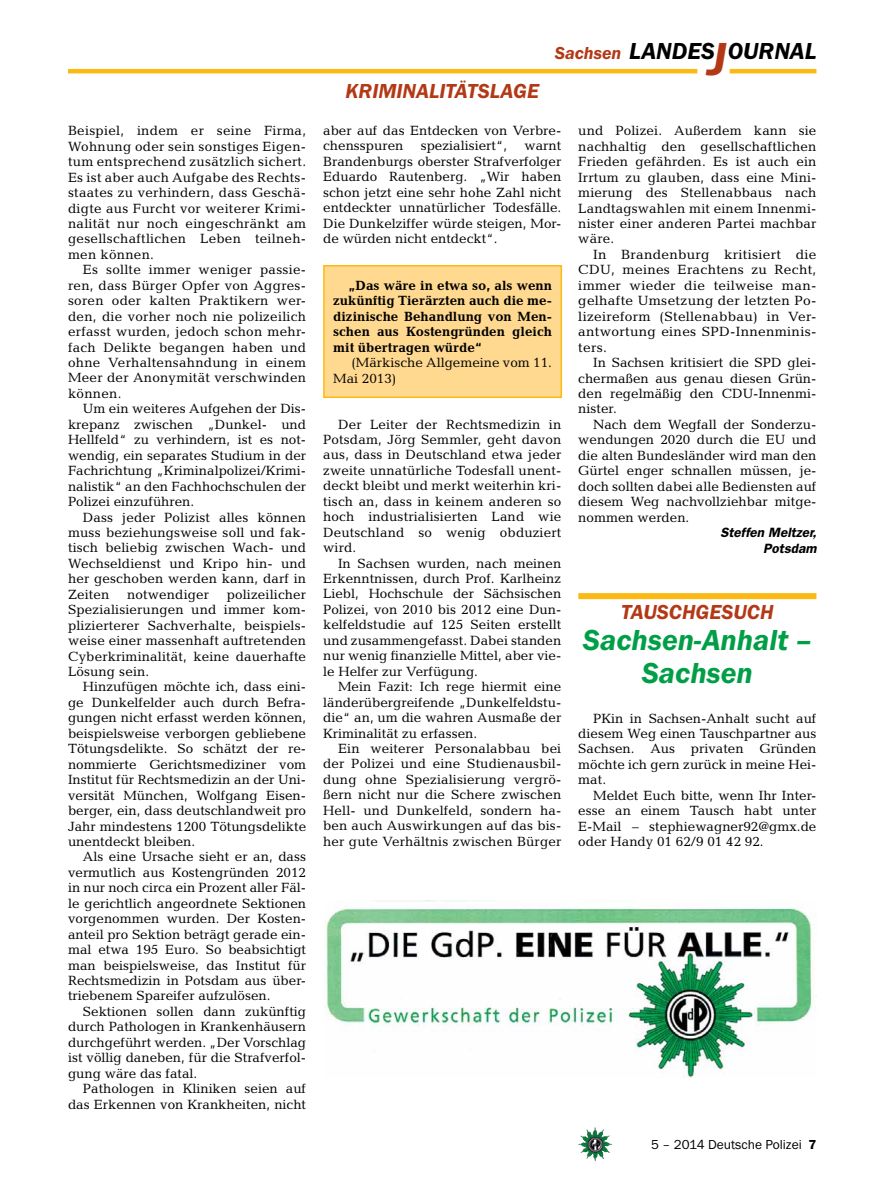
<style>
.page{position:relative;width:893px;height:1191px;background:#fff}
.page>*{position:absolute;margin:0;border:0;box-sizing:border-box;transform-origin:0 0}
.t1{font:italic 600 30px/33px "Franklin Gothic Itc T";color:#009f47;text-align:center}
.t2{font:italic 600 24px "Franklin Gothic Itc T";color:#000}
.t3{font:italic 600 21px "Franklin Gothic Itc T";color:#b33916}
.t4{font:italic 600 18px "Franklin Gothic Itc T";color:#b33916}
.t5{font:13.5px/15.5px "Candida";color:#000;text-align:justify}
.t6{font:700 13.5px/15.5px "Candida";color:#000;text-align:justify}
.t7{font:13.5px "Franklin Gothic Itc T";color:#000}
.t8{font:italic 600 13.5px/15.5px "Franklin Gothic";color:#000;text-align:right}
.s1{font-size:48px;color:#b33916}
.s2{font-weight:600}
</style>
<div class="page">
<img style="left:578px;top:1127px;width:17px;height:25px">
<hr style="left:730px;top:69px;width:86px;height:4px;background:#fdb913">
<hr style="left:68px;top:69px;width:629px;height:4px;background:#fdb913">
<div style="left:324px;top:266px;width:237px;height:131px;background:#ffd990"></div>
<div style="left:323px;top:265px;width:239px;height:133px;border:2px solid #fdb913"></div>
<div style="left:578px;top:593px;width:238px;height:6px;background:#fdb913"></div>
<img style="left:325px;top:900px;width:488px;height:178px">
<p class="t5" style="left:68px;top:123px;width:240px">Beispiel, indem er seine Firma, Wohnung oder sein sonstiges Eigen&shy;tum entsprechend zusätzlich sichert.<br>Es ist aber auch Aufgabe des Rechts&shy;staates zu verhindern, dass Geschä&shy;digte aus Furcht vor weiterer Krimi&shy;nalität nur noch eingeschränkt am gesellschaftlichen Leben teilneh&shy;men können.</p>
<p class="t5" style="left:68px;top:262px;width:240px;text-indent:15px">Es sollte immer weniger passie&shy;ren, dass Bürger Opfer von Aggres&shy;soren oder kalten Praktikern wer&shy;den, die vorher noch nie polizeilich erfasst wurden, jedoch schon mehr&shy;fach Delikte begangen haben und ohne Verhaltensahndung in einem Meer der Anonymität verschwinden können.</p>
<p class="t5" style="left:68px;top:401px;width:240px;text-indent:15px">Um ein weiteres Aufgehen der Dis&shy;krepanz zwischen „Dunkel- und Hellfeld“ zu verhindern, ist es not&shy;wendig, ein separates Studium in der Fachrichtung „Kriminalpolizei/Krimi&shy;nalistik“ an den Fachhochschulen der Polizei einzuführen.</p>
<p class="t5" style="left:68px;top:509px;width:240px;text-indent:15px">Dass jeder Polizist alles können muss beziehungsweise soll und fak&shy;tisch beliebig zwischen Wach- und Wechseldienst und Kripo hin- und her geschoben werden kann, darf in Zeiten</p>
<p class="t5" style="left:68px;top:586px;width:240px;text-indent:159px">polizeilicher Spezialisierungen und immer kom&shy;plizierterer Sachverhalte, beispiels&shy;weise einer massenhaft auftretenden Cyberkriminalität, keine dauerhafte Lösung sein.</p>
<p class="t5" style="left:68px;top:679px;width:240px;text-indent:15px">Hinzufügen möchte ich, dass eini&shy;ge Dunkelfelder auch durch Befra&shy;gungen nicht erfasst werden können, beispielsweise verborgen gebliebene Tötungsdelikte. So schätzt der re&shy;nommierte Gerichtsmediziner vom Institut für Rechtsmedizin an der Uni&shy;versität München, Wolfgang Eisen&shy;berger, ein, dass deutschlandweit pro Jahr mindestens 1200 Tötungsdelikte unentdeckt bleiben.</p>
<p class="t5" style="left:68px;top:849px;width:240px;text-indent:15px">Als eine Ursache sieht er an, dass vermutlich aus Kostengründen 2012 in nur noch circa ein Prozent aller Fäl&shy;le gerichtlich angeordnete Sektionen vorgenommen wurden. Der Kosten&shy;anteil pro Sektion beträgt gerade ein&shy;mal etwa 195 Euro. So beabsichtigt man beispielsweise, das Institut für Rechtsmedizin in Potsdam aus über&shy;triebenem Spareifer aufzulösen.</p>
<p class="t5" style="left:68px;top:1003px;width:240px;text-indent:15px">Sektionen sollen dann zukünftig durch Pathologen in Krankenhäusern durchgeführt werden. „Der Vorschlag ist völlig daneben, für die Strafverfol&shy;gung wäre das fatal.</p>
<p class="t5" style="left:68px;top:1080px;width:240px;text-align:right">Pathologen in Kliniken seien auf das Erkennen von Krankheiten, nicht</p>
<p class="t5" style="left:127px;top:586px;width:83px">notwendiger</p>
<h3 class="t3" style="left:455px;top:79px;width:26px">ätslage</h3>
<h3 class="t3" style="left:345px;top:79px;width:13px">Kriminalit</h3>
<h3 class="t4" style="left:555px;top:42px;width:68px">Sachsen</h3>
<h2 class="t2" style="left:629px;top:37px;width:189px">LANDES<span class="s1">J</span>OURNAL</h2>
<p class="t5" style="left:323px;top:123px;width:240px">aber auf das Entdecken von Verbre&shy;chensspuren</p>
<p class="t5" style="left:421px;top:138px;width:88px">spezialisiert“,</p>
<p class="t5" style="left:323px;top:138px;width:240px;text-indent:201px">warnt Brandenburgs oberster Strafverfolger Eduardo Rautenberg. „Wir haben schon jetzt eine sehr hohe Zahl nicht entdeckter unnatürlicher Todesfälle.<br>Die Dunkelziffer würde steigen, Mor&shy;de würden nicht entdeckt“.</p>
<p class="t6" style="left:333px;top:277px;width:220px;text-indent:15px">„Das wäre in etwa so, als wenn zukünftig Tierärzten auch die me&shy;dizinische Behandlung von Men&shy;schen aus Kostengründen gleich mit übertragen würde“</p>
<p class="t5" style="left:333px;top:355px;width:220px;text-indent:18px">(Märkische Allgemeine vom 11.<br>Mai 2013)</p>
<p class="t5" style="left:323px;top:416px;width:240px;text-indent:15px">Der Leiter der Rechtsmedizin in Potsdam, Jörg Semmler, geht davon aus, dass in Deutschland etwa jeder zweite unnatürliche Todesfall unent&shy;deckt bleibt und merkt weiterhin kri&shy;tisch an, dass in keinem anderen so hoch industrialisierten Land wie Deutschland so wenig obduziert wird.</p>
<p class="t5" style="left:323px;top:555px;width:240px;text-indent:15px">In Sachsen wurden, nach meinen Erkenntnissen, durch Prof. Karlheinz Liebl, Hochschule der Sächsischen Polizei, von 2010 bis 2012 eine Dun&shy;kelfeldstudie auf 125 Seiten erstellt und zusammengefasst. Dabei standen nur wenig finanzielle Mittel, aber vie&shy;le Helfer zur Verfügung.</p>
<p class="t5" style="left:323px;top:679px;width:240px;text-indent:15px">Mein Fazit: Ich rege hiermit eine länderübergreifende „Dunkelfeldstu&shy;die“ an, um die wahren Ausmaße der Kriminalität zu erfassen.</p>
<p class="t5" style="left:323px;top:740px;width:240px;text-indent:15px">Ein weiterer Personalabbau bei der Polizei und eine Studienausbil&shy;dung ohne Spezialisierung vergrö&shy;ßern nicht nur die Schere zwischen Hell- und Dunkelfeld, sondern ha&shy;ben auch Auswirkungen auf das bis&shy;her gute Verhältnis zwischen Bürger</p>
<p class="t5" style="left:578px;top:123px;width:240px">und Polizei. Außerdem kann sie nachhaltig den gesellschaftlichen Frieden gefährden. Es ist auch ein Irrtum zu glauben, dass eine Mini&shy;mierung des Stellenabbaus nach Landtagswahlen mit einem Innenmi&shy;nister einer anderen Partei machbar wäre.</p>
<p class="t5" style="left:578px;top:247px;width:240px;text-indent:15px">In Brandenburg kritisiert die CDU, meines Erachtens zu Recht, immer wieder die teilweise man&shy;gelhafte Umsetzung der letzten Po&shy;lizeireform (Stellenabbau) in Ver&shy;antwortung eines SPD-Innenminis&shy;ters.</p>
<p class="t5" style="left:578px;top:355px;width:240px;text-indent:15px">In Sachsen kritisiert die SPD glei&shy;chermaßen aus genau diesen Grün&shy;den regelmäßig den CDU-Innenmi&shy;nister.</p>
<p class="t5" style="left:578px;top:416px;width:240px;text-indent:15px">Nach dem Wegfall der Sonderzu&shy;wendungen 2020 durch die EU und die alten Bundesländer wird man den Gürtel enger schnallen müssen, je&shy;doch sollten dabei alle Bediensten auf diesem Weg nachvollziehbar mitge&shy;nommen werden.</p>
<p class="t8" style="left:720px;top:525px;width:98px">Steffen Meltzer,<br>Potsdam</p>
<h3 class="t3" style="left:621px;top:599px;width:24px">Tauschgesuch</h3>
<h1 class="t1" style="left:583px;top:623px;width:230px">Sachsen-Anhalt –<br>Sachsen</h1>
<p class="t5" style="left:578px;top:710px;width:240px;text-indent:15px">PKin in Sachsen-Anhalt sucht auf diesem Weg einen Tauschpartner aus Sachsen. Aus privaten Gründen möchte ich gern zurück in meine Hei&shy;mat.</p>
<p class="t5" style="left:578px;top:787px;width:240px;text-indent:15px">Meldet Euch bitte, wenn Ihr Inter&shy;esse an einem Tausch habt unter E-Mail – stephiewagner92@gmx.de oder Handy 01 62/9 01 42 92.</p>
<p class="t7" style="left:651px;top:1136px;width:167px">5 – 2014 Deutsche Polizei <span class="s2">7</span></p>
</div>
